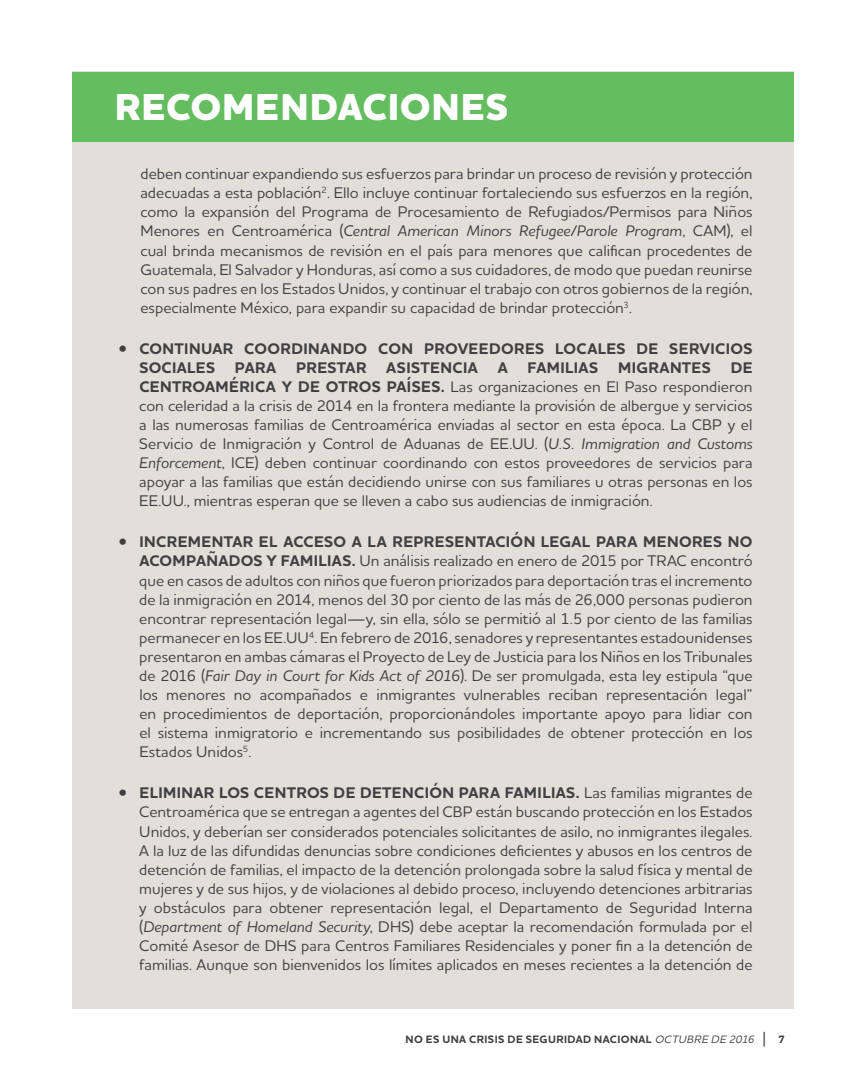
<style>
.page{position:relative;width:866px;height:1080px;background:#fff}
.page>*{position:absolute;margin:0;border:0;box-sizing:border-box;transform-origin:0 0}
.t1{font:800 38.25px "Houschka Alt Pro";letter-spacing:.015em;color:#fff}
.t2{font:500 15.75px/19px "Houschka Alt Pro";color:#404042;text-align:justify}
.t3{font:700 15.75px/19px "Houschka Alt Pro";letter-spacing:.02em;color:#404042}
.t4{font:700 10.95px "Houschka Alt Pro";letter-spacing:.035em;color:#404042}
.s1{font-style:italic}
.s2{font-weight:500}
.s3{font-weight:700}
.s4{font-weight:500;font-style:italic}
.s5{font-weight:500;font-size:16.35px}
</style>
<div class="page">
<div style="left:72px;top:72px;width:721px;height:936px;background:#e2dfdb"></div>
<div style="left:72px;top:72px;width:721px;height:69px;background:#64bd5f"></div>
<h1 class="t1" style="left:115px;top:85px;width:395px">RECOMENDACIONES</h1>
<p class="t2" style="left:140px;top:165px;width:613px">deben continuar expandiendo sus esfuerzos para brindar un proceso de revisión y protección adecuadas a esta población<sup>2</sup>. Ello incluye continuar fortaleciendo sus esfuerzos en la región, como la expansión del Programa de Procesamiento de Refugiados/Permisos para Niños Menores en Centroamérica (<span class="s1">Central American Minors Refugee/Parole Program</span>, CAM), el cual brinda mecanismos de revisión en el país para menores que califican procedentes de Guatemala, El Salvador y Honduras, así como a sus cuidadores, de modo que puedan reunirse con sus padres en los Estados Unidos, y continuar el trabajo con otros gobiernos de la región, especialmente México, para expandir su capacidad de brindar protección<sup>3</sup>.</p>
<p class="t3" style="left:139px;top:339px;width:614px;text-indent:-20px"><span class="s2">•</span> CONTINUAR COORDINANDO CON PROVEEDORES LOCALES DE SERVICIOS<br>SOCIALES</p>
<p class="t3" style="left:235px;top:358px;width:43px">PARA</p>
<p class="t3" style="left:296px;top:358px;width:72px">PRESTAR</p>
<p class="t3" style="left:386px;top:358px;width:93px">ASISTENCIA</p>
<p class="t3" style="left:497px;top:358px;width:12px">A</p>
<p class="t3" style="left:527px;top:358px;width:72px">FAMILIAS</p>
<p class="t3" style="left:618px;top:358px;width:94px">MIGRANTES</p>
<p class="t2" style="left:139px;top:359px;width:614px;text-indent:591px"><span class="s3">DE CENTROAMÉRICA Y DE OTROS PAÍSES.</span> Las organizaciones en El Paso respondieron con celeridad a la crisis de 2014 en la frontera mediante la provisión de albergue y servicios a las numerosas familias de Centroamérica enviadas al sector en esta época. La CBP y el Servicio de Inmigración y Control de Aduanas de EE.UU. (<span class="s1">U.S. Immigration and Customs Enforcement</span>, ICE) deben continuar coordinando con estos proveedores de servicios para apoyar a las familias que están decidiendo unirse con sus familiares u otras personas en los EE.UU., mientras esperan que se lleven a cabo sus audiencias de inmigración.</p>
<p class="t2" style="left:139px;top:533px;width:614px;text-indent:-20px">• <span class="s3">INCREMENTAR EL ACCESO A LA REPRESENTACIÓN LEGAL PARA MENORES NO ACOMPAÑADOS Y FAMILIAS.</span> Un análisis realizado en enero de 2015 por TRAC encontró que en casos de adultos con niños que fueron priorizados para deportación tras el incremento de la inmigración en 2014, menos del 30 por ciento de las más de 26,000 personas pudieron encontrar representación legal—y, sin ella, sólo se permitió al 1.5 por ciento de las familias permanecer en los EE.UU<sup>4</sup>. En febrero de 2016, senadores y representantes estadounidenses presentaron en ambas cámaras el Proyecto de Ley de Justicia para los Niños en los Tribunales de 2016 (<span class="s1">Fair Day in Court for Kids Act of 2016</span>). De ser promulgada, esta ley estipula “que los menores no acompañados e inmigrantes vulnerables reciban representación legal” en procedimientos de deportación, proporcionándoles importante apoyo para lidiar con el sistema inmigratorio e incrementando sus posibilidades de obtener protección en los Estados Unidos<sup>5</sup>.</p>
<p class="t2" style="left:139px;top:784px;width:614px;text-indent:-20px">• <span class="s3">ELIMINAR LOS CENTROS DE DETENCIÓN PARA FAMILIAS.</span> Las familias migrantes de Centroamérica que se entregan a agentes del CBP están buscando protección en los Estados Unidos, y deberían ser considerados potenciales solicitantes de asilo, no inmigrantes ilegales.<br>A la luz de las difundidas denuncias sobre condiciones deficientes y abusos en los centros de detención de familias, el impacto de la detención prolongada sobre la salud física y mental de mujeres y de sus hijos, y de violaciones al debido proceso, incluyendo detenciones arbitrarias y obstáculos para obtener representación legal, el Departamento de Seguridad Interna (<span class="s1">Department of Homeland Security</span>, DHS) debe aceptar la recomendación formulada por el Comité Asesor de DHS para Centros Familiares Residenciales y poner fin a la detención de familias. Aunque son bienvenidos los límites aplicados en meses recientes a la detención de</p>
<p class="t4" style="left:405px;top:1033px;width:381px">NO ES UNA CRISIS DE SEGURIDAD NACIONAL <span class="s4">OCTUBRE DE 2016</span> <span class="s5">|</span> 7</p>
</div>
